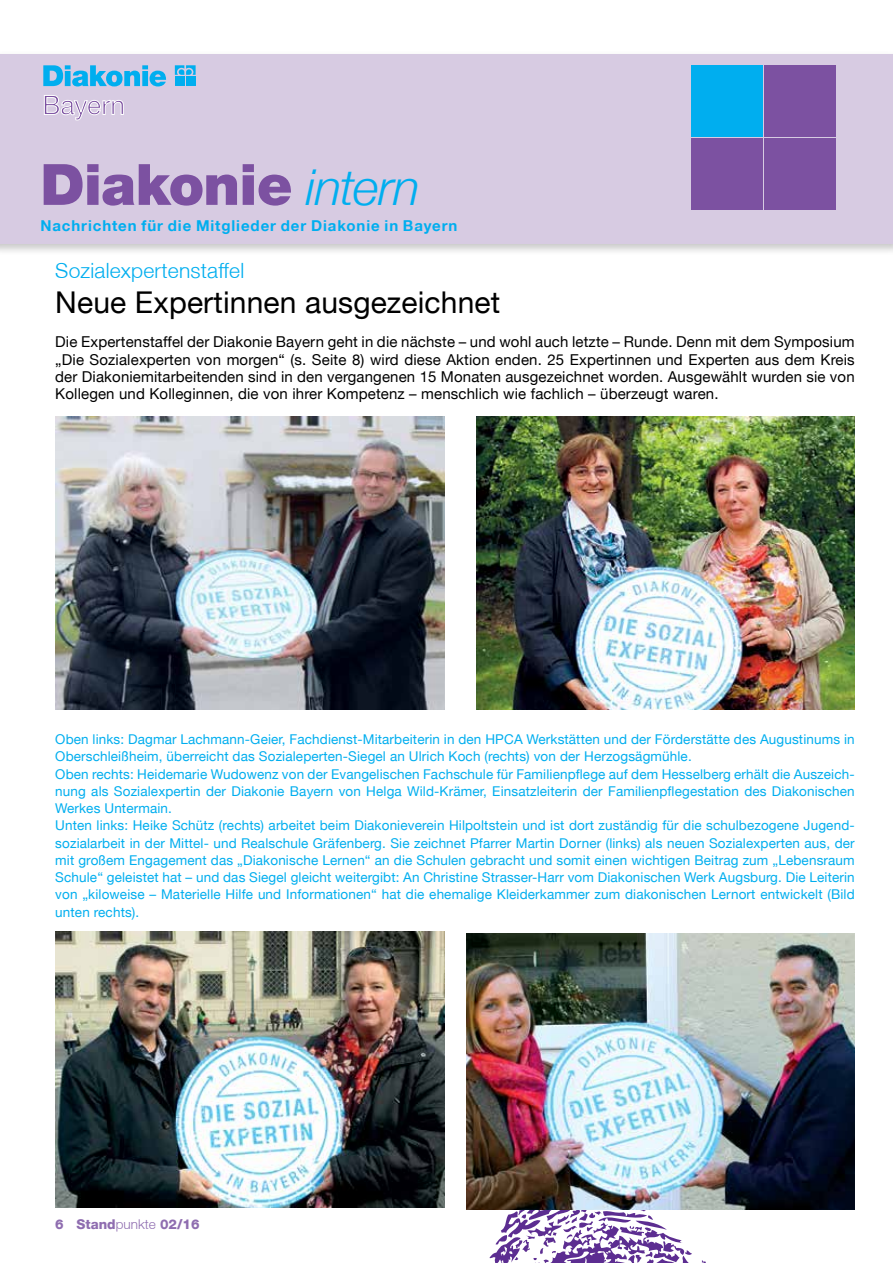
<style>
.page{position:relative;width:893px;height:1263px;background:#fff}
.page>*{position:absolute;margin:0;border:0;box-sizing:border-box;transform-origin:0 0}
.t1{font:900 57px "Helvetica Neue LT";letter-spacing:-.015em;color:#7c51a1}
.t2{font:30px "Helvetica Neue LT";letter-spacing:.005em;color:#000}
.t3{font:300 21px "Helvetica Neue LT";letter-spacing:.01em;color:#00aeef}
.t4{font:15px/17.2px "Helvetica Neue LT";letter-spacing:.01em;color:#000;text-align:justify}
.t5{font:700 15px "Helvetica Neue LT";letter-spacing:.06em;color:#00aeef}
.t6{font:13.5px/17.2px "Helvetica Neue LT";letter-spacing:.01em;color:#00aeef}
.t7{font:800 13.5px "Helvetica Neue LT";color:#8f6db0}
.s1{font-weight:300;font-style:italic;font-size:49.5px;color:#00aeef}
.s2{font-weight:300}
</style>
<div class="page">
<div style="left:0;top:50px;width:893px;height:207px;background:#000;opacity:.75"></div>
<div style="left:0;top:54px;width:893px;height:190px;background:#d7cbe2"></div>
<div style="left:691px;top:65px;width:71px;height:71px;background:#00aeef"></div>
<div style="left:764px;top:65px;width:72px;height:71px;background:#7c51a1"></div>
<div style="left:691px;top:138px;width:71px;height:71px;background:#7c51a1"></div>
<div style="left:764px;top:138px;width:72px;height:71px;background:#7c51a1"></div>
<svg style="left:43px;top:65px;width:123px;height:21px"></svg>
<svg style="left:175px;top:65px;width:21px;height:10px"></svg>
<div style="left:175px;top:77px;width:9px;height:9px;background:#00aeef"></div>
<div style="left:186px;top:77px;width:10px;height:9px;background:#00aeef"></div>
<svg style="left:44px;top:95px;width:80px;height:26px"></svg>
<svg style="left:489px;top:1210px;width:217px;height:53px"></svg>
<img style="left:55px;top:416px;width:389px;height:294px">
<img style="left:466px;top:934px;width:389px;height:276px">
<img style="left:55px;top:932px;width:389px;height:276px">
<img style="left:476px;top:416px;width:379px;height:294px">
<h1 class="t1" style="left:40px;top:151px;width:381px">Diakonie <span class="s1">intern</span></h1>
<p class="t5" style="left:40px;top:217px;width:419px">Nachrichten für die Mitglieder der Diakonie in Bayern</p>
<h3 class="t3" style="left:55px;top:258px;width:190px">Sozialexpertenstaffel</h3>
<h2 class="t2" style="left:55px;top:284px;width:446px">Neue Expertinnen ausgezeichnet</h2>
<p class="t4" style="left:55px;top:333px;width:801px">Die Expertenstaffel der Diakonie Bayern geht in die nächste – und wohl auch letzte – Runde. Denn mit dem Symposium „Die Sozialexperten von morgen“ (s. Seite 8) wird diese Aktion enden. 25 Expertinnen und Experten aus dem Kreis der Diakoniemitarbeitenden sind in den vergangenen 15 Monaten ausgezeichnet worden. Ausgewählt wurden sie von Kollegen und Kolleginnen, die von ihrer Kompetenz – menschlich wie fachlich – überzeugt waren.</p>
<p class="t6" style="left:55px;top:730px;width:801px">Oben links: Dagmar Lachmann-Geier, Fachdienst-Mitarbeiterin in den HPCA Werkstätten und der Förderstätte des Augustinums in Oberschleißheim, überreicht das Sozialeperten-Siegel an Ulrich Koch (rechts) von der Herzogsägmühle.<br>Oben rechts: Heidemarie Wudowenz von der Evangelischen Fachschule für Familienpflege auf dem Hesselberg erhält die Auszeich&shy;nung als Sozialexpertin der Diakonie Bayern von Helga Wild-Krämer, Einsatzleiterin der Familienpflegestation des Diakonischen Werkes Untermain.<br>Unten links: Heike Schütz (rechts) arbeitet beim Diakonieverein Hilpoltstein und ist dort zuständig für die schulbezogene Jugend&shy;sozialarbeit in der Mittel- und Realschule Gräfenberg. Sie zeichnet Pfarrer Martin Dorner (links) als neuen Sozialexperten aus, der mit großem Engagement das „Diakonische Lernen“ an die Schulen gebracht und somit einen wichtigen Beitrag zum „Lebensraum Schule“ geleistet hat – und das Siegel gleicht weitergibt: An Christine Strasser-Harr vom Diakonischen Werk Augsburg. Die Leiterin von „kiloweise – Materielle Hilfe und Informationen“ hat die ehemalige Kleiderkammer zum diakonischen Lernort entwickelt (Bild unten rechts).</p>
<p class="t7" style="left:55px;top:1216px;width:146px">6 Stand<span class="s2">punkte</span> 02/16</p>
</div>
